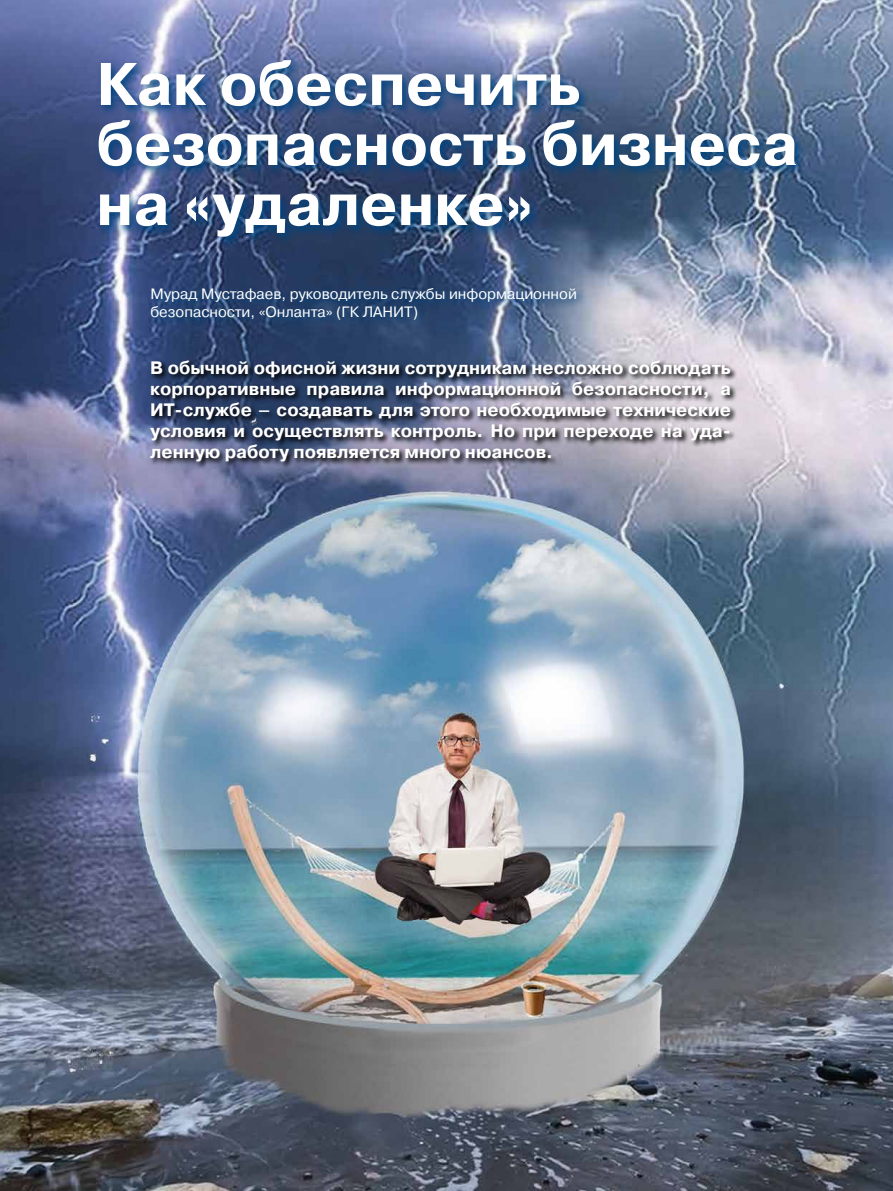
<style>
.page{position:relative;width:893px;height:1191px;background:#fff}
.page>*{position:absolute;margin:0;border:0;box-sizing:border-box;transform-origin:0 0}
.t1{font:700 60px/60px "Pragmatica";color:#fff}
.t2{font:700 18px/21px "Pragmatica";color:#fff;text-align:justify}
.t3{font:15px/18px "Pragmatica";color:#fff}
</style>
<div class="page">
<img style="left:0;top:0;width:893px;height:1191px">
<img style="left:95px;top:56px;width:712px;height:193px">
<svg style="left:146px;top:284px;width:441px;height:46px;background:#334e76"></svg>
<svg style="left:149px;top:359px;width:589px;height:110px;background:#64697e"></svg>
<h1 class="t1" style="left:96px;top:55px;width:703px">Как обеспечить безопасность бизнеса на «удаленке»</h1>
<p class="t3" style="left:150px;top:285px;width:428px">Мурад Мустафаев, руководитель службы информационной безопасности, «Онланта» (ГК ЛАНИТ)</p>
<p class="t2" style="left:150px;top:358px;width:582px">В обычной офисной жизни сотрудникам несложно соблюдать корпоративные правила информационной безопасности, а ИТ-службе – создавать для этого необходимые технические условия и осуществлять контроль. Но при переходе на уда&shy;ленную работу появляется много нюансов.</p>
</div>
